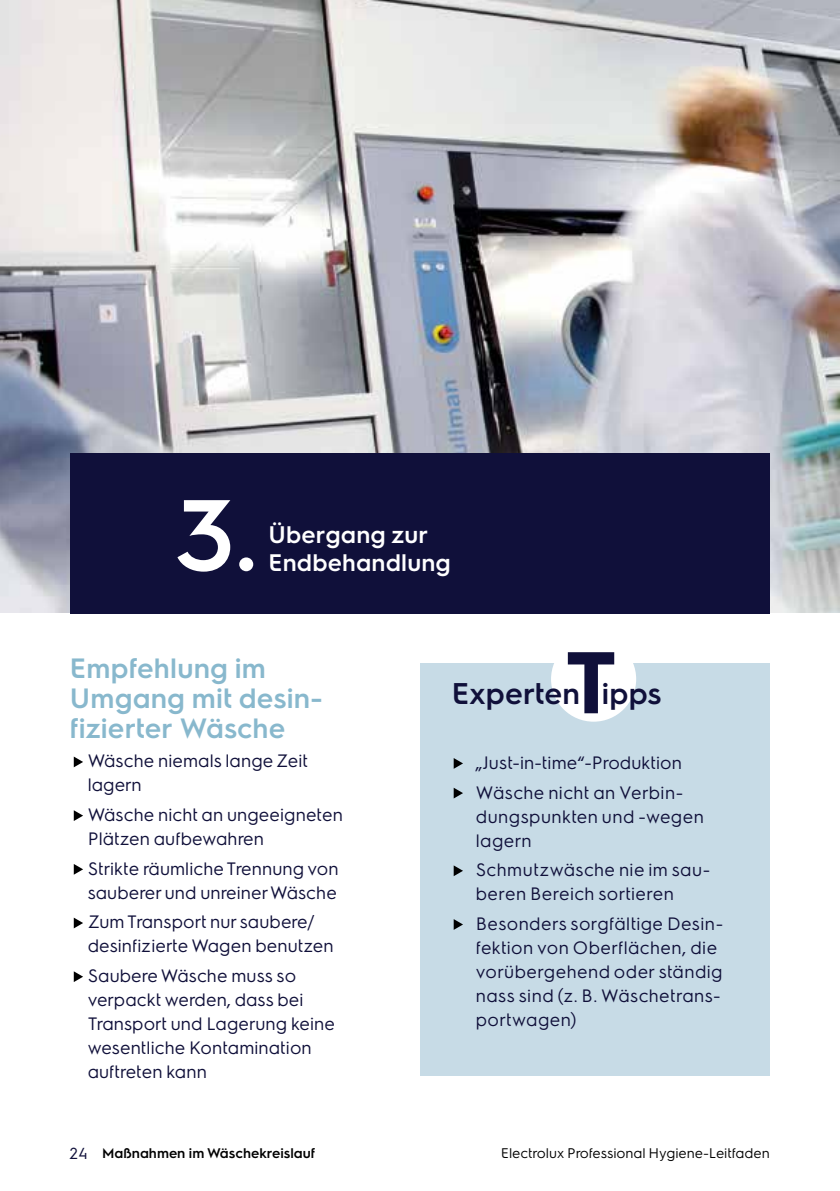
<style>
.page{position:relative;width:840px;height:1191px;background:#fff}
.page>*{position:absolute;margin:0;border:0;box-sizing:border-box;transform-origin:0 0}
.t1{font:600 100.8px "Electrolux Sans";color:#fff}
.t2{font:700 87.6px "Electrolux Sans";color:#10103a}
.t3{font:600 30px "Electrolux Sans";color:#10103a}
.t4{font:600 28px/30px "Electrolux Sans";letter-spacing:.005em;color:#88b8cd}
.t5{font:600 24px "Electrolux Sans";letter-spacing:.005em;color:#fff}
.t6{font:18px/24px "Electrolux Sans";color:#10103a}
.t7{font:18px/24px "Electrolux Sans";letter-spacing:.02em;color:#10103a}
.t8{font:16px "Electrolux Sans";color:#10103a}
.t9{font:14px "Electrolux Sans";color:#000}
.t10{font:600 14px "Electrolux Sans";color:#000}
</style>
<div class="page">
<img style="left:0;top:0;width:839px;height:612px">
<svg style="left:74px;top:756px;width:9px;height:11px"></svg>
<svg style="left:74px;top:810px;width:9px;height:11px"></svg>
<svg style="left:74px;top:864px;width:9px;height:10px"></svg>
<svg style="left:74px;top:917px;width:9px;height:11px"></svg>
<svg style="left:74px;top:971px;width:9px;height:11px"></svg>
<div style="left:70px;top:453px;width:699px;height:161px;background:#10103a"></div>
<div style="left:420px;top:663px;width:349px;height:412px;background:#c7dbe6"></div>
<svg style="left:453px;top:758px;width:10px;height:11px"></svg>
<svg style="left:453px;top:787px;width:10px;height:11px"></svg>
<svg style="left:453px;top:865px;width:10px;height:11px"></svg>
<svg style="left:453px;top:919px;width:10px;height:11px"></svg>
<div style="left:550px;top:636px;width:85px;height:85px;background:#fff;border-radius:50%"></div>
<h1 class="t1" style="left:176px;top:464px;width:83px">3.</h1>
<h3 class="t5" style="left:268px;top:518px;width:161px">Übergang zur</h3>
<h3 class="t5" style="left:268px;top:546px;width:184px">Endbehandlung</h3>
<h3 class="t4" style="left:70px;top:651px;width:254px">Empfehlung im<br>Umgang mit desin&shy;fizierter Wäsche</h3>
<p class="t6" style="left:88px;top:748px;width:222px">Wäsche niemals lange Zeit lagern</p>
<p class="t6" style="left:88px;top:801px;width:256px">Wäsche nicht an ungeeigneten<br>Plätzen aufbewahren</p>
<p class="t6" style="left:88px;top:855px;width:252px">Strikte räumliche Trennung von sauberer und unreiner Wäsche</p>
<p class="t6" style="left:88px;top:909px;width:247px">Zum Transport nur saubere/ desinfizierte Wagen benutzen</p>
<p class="t6" style="left:88px;top:962px;width:249px">Saubere Wäsche muss so verpackt werden, dass bei<br>Transport und Lagerung keine wesentliche Kontamination auftreten kann</p>
<h2 class="t2" style="left:566px;top:621px;width:50px">T</h2>
<h3 class="t3" style="left:451px;top:672px;width:211px">Experten ipps</h3>
<p class="t6" style="left:476px;top:746px;width:209px;line-height:29.6px">„Just-in-time“-Produktion<br>Wäsche nicht an Verbin-</p>
<p class="t7" style="left:476px;top:803px;width:229px">dungspunkten und -wegen lagern</p>
<p class="t7" style="left:476px;top:856px;width:236px">Schmutzwäsche nie im sau&shy;beren Bereich sortieren</p>
<p class="t7" style="left:476px;top:910px;width:249px">Besonders sorgfältige Desin&shy;fektion von Oberflächen, die vorübergehend oder ständig nass sind (z. B. Wäschetrans&shy;portwagen)</p>
<p class="t8" style="left:70px;top:1141px;width:20px">24</p>
<p class="t9" style="left:501px;top:1143px;width:270px">Electrolux Professional Hygiene-Leitfaden</p>
<p class="t10" style="left:102px;top:1143px;width:214px">Maßnahmen im Wäschekreislauf</p>
</div>
